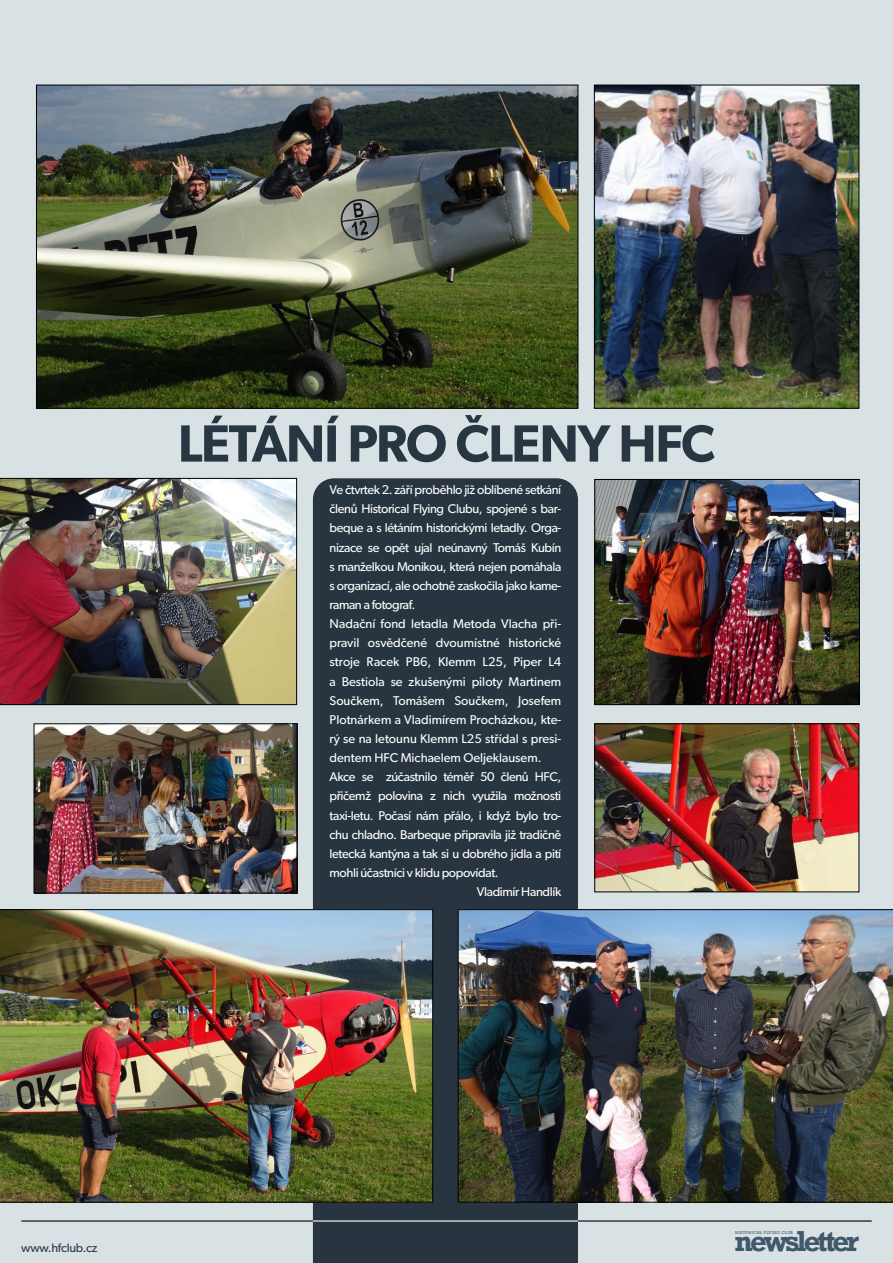
<style>
.page{position:relative;width:893px;height:1263px;background:#d8e1e4}
.page>*{position:absolute;margin:0;border:0;box-sizing:border-box;transform-origin:0 0}
.t1{font:600 52.5px "Gibson";letter-spacing:-.03em;color:#273641}
.t2{font:700 27.15px "Rockwell Nova";letter-spacing:-.1em;color:#41586b}
.t3{font:12.75px "Gibson";letter-spacing:-.03em;color:#fff}
.t4{font:12.75px "Gibson";color:#fff}
.t5{font:12.45px "Gibson";letter-spacing:-.02em;color:#2b3b47}
.t6{font:4.2px "Rockwell Std";letter-spacing:.06em;color:#41586b}
</style>
<div class="page">
<hr style="left:21px;top:1220px;width:851px;height:1px;background:#000">
<div style="left:313px;top:478px;width:265px;height:785px;background:#283540"></div>
<img style="left:0;top:478px;width:297px;height:227px">
<img style="left:38px;top:87px;width:538px;height:320px">
<img style="left:596px;top:481px;width:262px;height:222px">
<div style="left:594px;top:479px;width:266px;height:226px;border:1px solid #000"></div>
<img style="left:458px;top:909px;width:435px;height:293px">
<img style="left:36px;top:725px;width:259px;height:166px">
<div style="left:34px;top:723px;width:263px;height:170px;border:1px solid #000"></div>
<img style="left:596px;top:87px;width:261px;height:320px">
<div style="left:594px;top:85px;width:265px;height:324px;border:1px solid #000"></div>
<img style="left:0;top:909px;width:433px;height:293px">
<img style="left:596px;top:725px;width:261px;height:165px">
<div style="left:594px;top:723px;width:265px;height:169px;border:1px solid #000"></div>
<hr style="left:313px;top:1220px;width:265px;height:1px;background:#fff">
<h1 class="t1" style="left:178px;top:412px;width:539px">LÉTÁNÍ PRO ČLENY HFC</h1>
<p class="t3" style="left:330px;top:482px;width:233px">Ve čtvrtek 2. září proběhlo již oblíbené setkání</p>
<p class="t3" style="left:330px;top:501px;width:233px">členů Historical Flying Clubu, spojené s bar-</p>
<p class="t3" style="left:330px;top:520px;width:233px">beque a s létáním historickými letadly. Orga-</p>
<p class="t3" style="left:330px;top:539px;width:233px">nizace se opět ujal neúnavný Tomáš Kubín</p>
<p class="t3" style="left:330px;top:559px;width:233px">s manželkou Monikou, která nejen pomáhala</p>
<p class="t3" style="left:330px;top:578px;width:233px">s organizací, ale ochotně zaskočila jako kame-</p>
<p class="t3" style="left:330px;top:597px;width:87px">raman a fotograf.</p>
<p class="t4" style="left:330px;top:616px;width:233px">Nadační fond letadla Metoda Vlacha při-</p>
<p class="t4" style="left:330px;top:635px;width:233px">pravil osvědčené dvoumístné historické</p>
<p class="t4" style="left:330px;top:654px;width:233px">stroje Racek PB6, Klemm L25, Piper L4</p>
<p class="t4" style="left:330px;top:673px;width:233px">a Bestiola se zkušenými piloty Martinem</p>
<p class="t4" style="left:330px;top:693px;width:233px">Součkem, Tomášem Součkem, Josefem</p>
<p class="t4" style="left:330px;top:712px;width:233px">Plotnárkem a Vladimírem Procházkou, kte-</p>
<p class="t4" style="left:330px;top:731px;width:233px">rý se na letounu Klemm L25 střídal s presi-</p>
<p class="t4" style="left:330px;top:750px;width:214px">dentem HFC Michaelem Oeljeklausem.</p>
<p class="t3" style="left:330px;top:769px;width:233px">Akce se zúčastnilo téměř 50 členů HFC,</p>
<p class="t3" style="left:330px;top:788px;width:233px">přičemž polovina z nich využila možnosti</p>
<p class="t3" style="left:330px;top:807px;width:233px">taxi-letu. Počasí nám přálo, i když bylo tro-</p>
<p class="t3" style="left:330px;top:826px;width:233px">chu chladno. Barbeque připravila již tradičně</p>
<p class="t3" style="left:330px;top:846px;width:233px">letecká kantýna a tak si u dobrého jídla a pití</p>
<p class="t3" style="left:330px;top:865px;width:171px">mohli účastníci v klidu popovídat.</p>
<p class="t3" style="left:477px;top:884px;width:86px">Vladimír Handlík</p>
<p class="t5" style="left:21px;top:1240px;width:78px">www.hfclub.cz</p>
<h2 class="t2" style="left:734px;top:1223px;width:126px">newsletter</h2>
<p class="t6" style="left:735px;top:1230px;width:59px">HISTORICAL FLYING CLUB</p>
</div>
